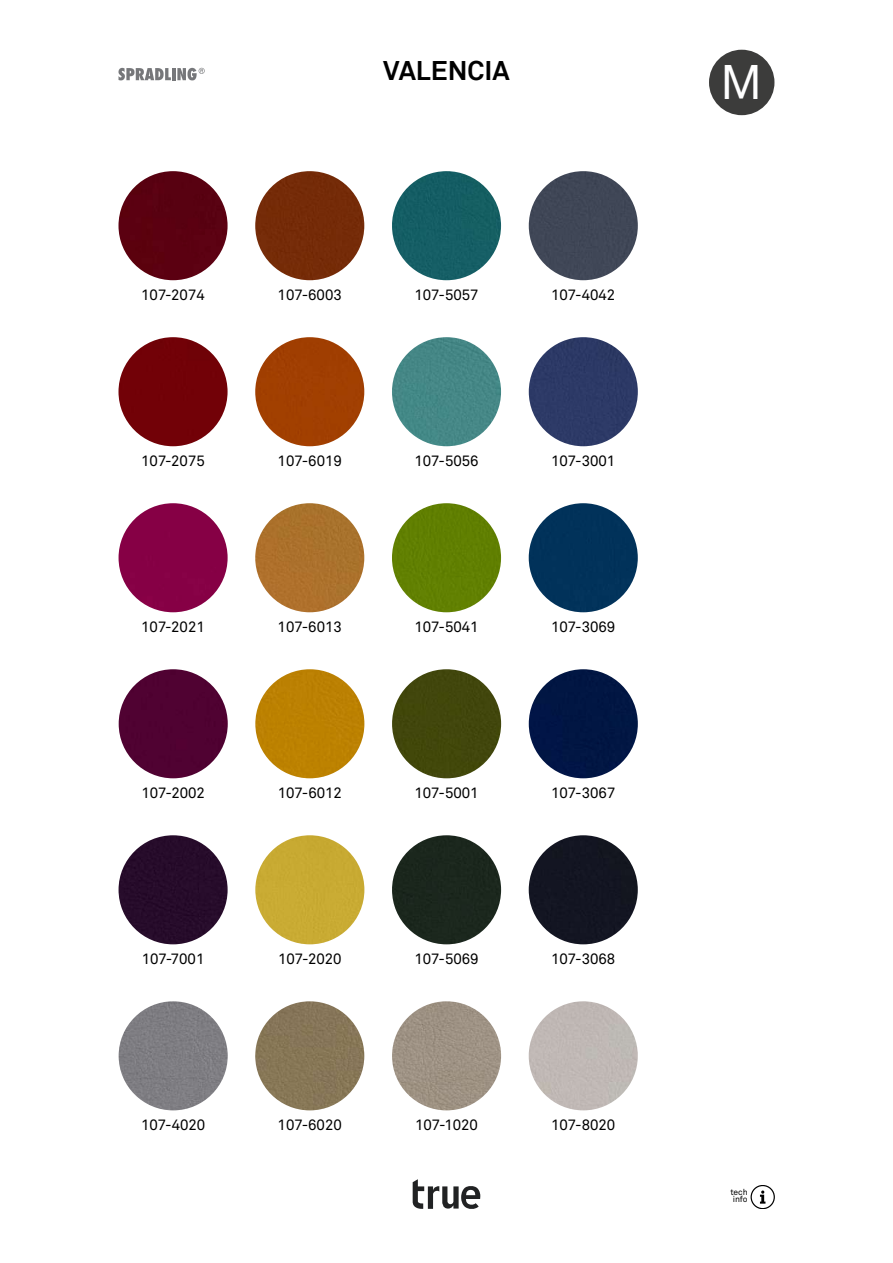
<style>
.page{position:relative;width:893px;height:1263px;background:#fff}
.page>*{position:absolute;margin:0;border:0;box-sizing:border-box;transform-origin:0 0}
.t1{font:48px "Akkurat Pro";color:#fff}
.t2{font:700 27px "Akkurat";color:#000}
.t3{font:15px "Akkurat Pro";color:#000}
.t4{font:8.55px/7.5px "Akkurat Pro";letter-spacing:-.005em;color:#000}
</style>
<div class="page">
<svg style="left:413px;top:1179px;width:67px;height:30px"></svg>
<div style="left:119px;top:669px;width:109px;height:109px;background:#500232;border-radius:55px"></div>
<img style="left:255px;top:1001px;width:109px;height:109px;border-radius:55px">
<div style="left:392px;top:835px;width:109px;height:109px;background:#1b271d;border-radius:55px"></div>
<div style="left:119px;top:835px;width:109px;height:109px;background:#270c2b;border-radius:55px"></div>
<div style="left:392px;top:503px;width:109px;height:109px;background:#618001;border-radius:55px"></div>
<div style="left:392px;top:337px;width:109px;height:109px;background:#458886;border-radius:55px"></div>
<div style="left:255px;top:337px;width:109px;height:109px;background:#a13f01;border-radius:55px"></div>
<div style="left:118px;top:337px;width:110px;height:109px;background:#720107;border-radius:55px"></div>
<div style="left:529px;top:171px;width:109px;height:109px;background:#404757;border-radius:55px"></div>
<div style="left:529px;top:337px;width:109px;height:109px;background:#2c3966;border-radius:55px"></div>
<div style="left:392px;top:171px;width:109px;height:109px;background:#155e64;border-radius:55px"></div>
<div style="left:255px;top:171px;width:109px;height:109px;background:#752b08;border-radius:55px"></div>
<div style="left:118px;top:171px;width:110px;height:109px;background:#5b0111;border-radius:55px"></div>
<div style="left:255px;top:835px;width:109px;height:109px;background:#c9ab33;border-radius:55px"></div>
<div style="left:529px;top:835px;width:109px;height:109px;background:#131522;border-radius:55px"></div>
<img style="left:392px;top:1001px;width:109px;height:109px;border-radius:55px">
<div style="left:529px;top:503px;width:109px;height:109px;background:#01325a;border-radius:55px"></div>
<div style="left:119px;top:1001px;width:109px;height:109px;background:#7e7d82;border-radius:55px"></div>
<div style="left:255px;top:503px;width:109px;height:109px;background:#ac712c;border-radius:55px"></div>
<div style="left:392px;top:669px;width:109px;height:109px;background:#41470c;border-radius:55px"></div>
<div style="left:529px;top:669px;width:109px;height:109px;background:#011643;border-radius:55px"></div>
<div style="left:255px;top:669px;width:109px;height:109px;background:#bc8101;border-radius:55px"></div>
<div style="left:119px;top:503px;width:109px;height:109px;background:#860045;border-radius:55px"></div>
<div style="left:529px;top:1001px;width:109px;height:109px;background:#c0b8b5;border-radius:55px"></div>
<div style="left:709px;top:50px;width:65px;height:65px;background:#3c3c3b;border-radius:50%"></div>
<svg style="left:751px;top:1185px;width:24px;height:24px"></svg>
<svg style="left:118px;top:68px;width:87px;height:12px"></svg>
<h2 class="t2" style="left:383px;top:54px;width:128px">VALENCIA</h2>
<p class="t3" style="left:141px;top:286px;width:65px">107-2074</p>
<p class="t3" style="left:278px;top:286px;width:66px">107-6003</p>
<p class="t3" style="left:414px;top:286px;width:66px">107-5057</p>
<p class="t3" style="left:551px;top:286px;width:66px">107-4042</p>
<p class="t3" style="left:141px;top:452px;width:65px">107-2075</p>
<p class="t3" style="left:278px;top:452px;width:66px">107-6019</p>
<p class="t3" style="left:414px;top:452px;width:66px">107-5056</p>
<p class="t3" style="left:551px;top:452px;width:66px">107-3001</p>
<p class="t3" style="left:141px;top:618px;width:65px">107-2021</p>
<p class="t3" style="left:278px;top:618px;width:66px">107-6013</p>
<p class="t3" style="left:414px;top:618px;width:66px">107-5041</p>
<p class="t3" style="left:551px;top:618px;width:66px">107-3069</p>
<p class="t3" style="left:141px;top:784px;width:65px">107-2002</p>
<p class="t3" style="left:278px;top:784px;width:66px">107-6012</p>
<p class="t3" style="left:414px;top:784px;width:66px">107-5001</p>
<p class="t3" style="left:551px;top:784px;width:66px">107-3067</p>
<p class="t3" style="left:142px;top:950px;width:64px">107-7001</p>
<p class="t3" style="left:414px;top:950px;width:66px">107-5069</p>
<p class="t3" style="left:278px;top:950px;width:65px">107-2020</p>
<p class="t3" style="left:551px;top:950px;width:66px">107-3068</p>
<p class="t3" style="left:141px;top:1116px;width:66px">107-4020</p>
<p class="t3" style="left:278px;top:1116px;width:66px">107-6020</p>
<p class="t3" style="left:415px;top:1116px;width:64px">107-1020</p>
<p class="t3" style="left:551px;top:1116px;width:66px">107-8020</p>
<h1 class="t1" style="left:720px;top:54px;width:44px">M</h1>
<p class="t4" style="left:730px;top:1188px;width:19px">tech info</p>
</div>
